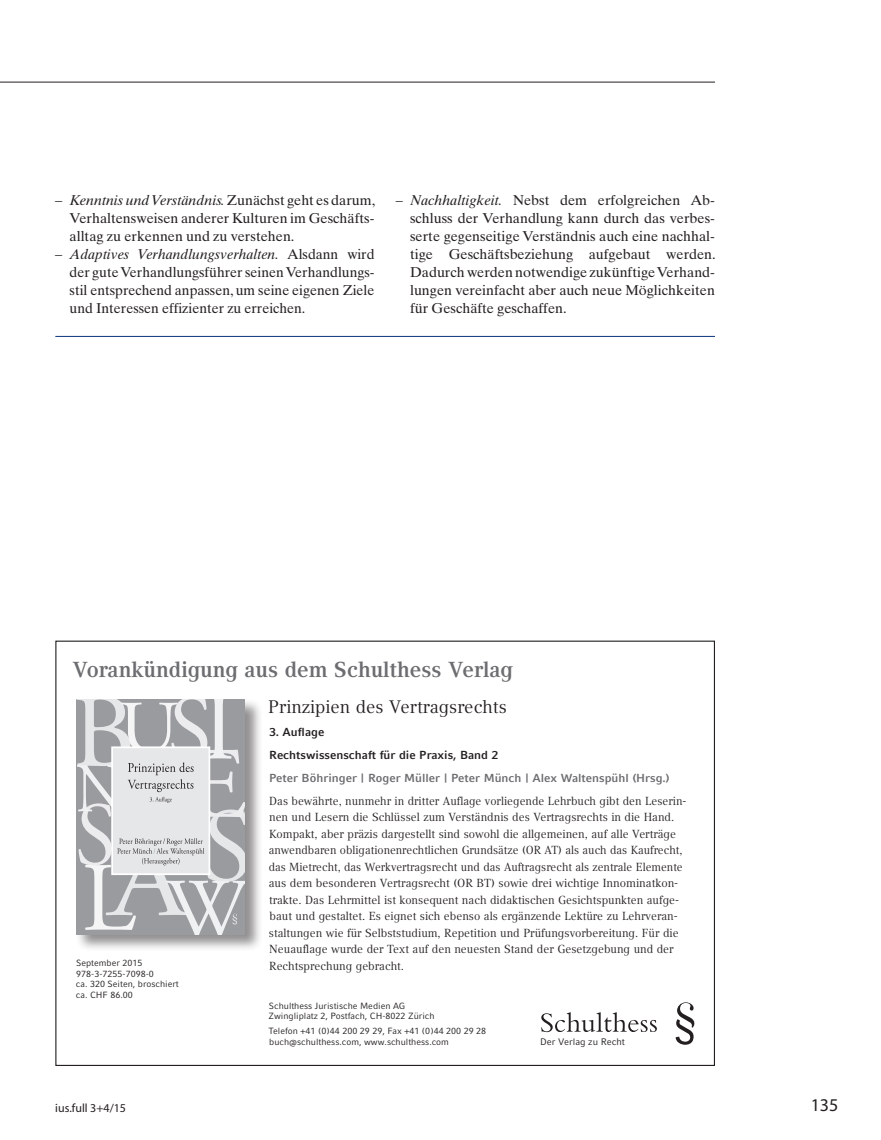
<style>
.page{position:relative;width:881px;height:1140px;background:#fff}
.page>*{position:absolute;margin:0;border:0;box-sizing:border-box;transform-origin:0 0}
.t1{font:700 21.6px "Compatil Text LT";color:#6c6d70}
.t2{font:18px "Compatil Text LT";color:#231f20}
.t3{font:18px "Myriad";color:#231f20}
.t4{font:14.25px/18px "Times Ten";color:#231f20;text-align:justify}
.t5{font:12px "Myriad";color:#231f20}
.t6{font:11.7px/16.5px "Compatil Text LT";color:#231f20}
.t7{font:700 11.7px "Compatil Fact LT";color:#6c6d70}
.t8{font:700 11.7px/23px "Compatil Fact LT";color:#231f20}
.t9{font:9.45px "Compatil Fact LT";color:#231f20}
.t10{font:9px/10.5px "Compatil Fact LT";color:#231f20}
.s1{font-style:italic}
</style>
<div class="page">
<hr style="left:0;top:82px;width:714px;height:1px;background:#231f20">
<hr style="left:55px;top:336px;width:659px;height:1px;background:#08347b">
<svg style="left:541px;top:1002px;width:154px;height:42px"></svg>
<div style="left:76px;top:698px;width:187px;height:254px;background:#231f20;opacity:.5"></div>
<svg style="left:77px;top:699px;width:168px;height:235px;background:#c0c1c4"></svg>
<p class="t4" style="left:70px;top:191px;width:307px;text-indent:-14px">– <span class="s1">Kenntnis und Verständnis.</span> Zunächst geht es darum, Verhaltensweisen anderer Kulturen im Geschäfts&shy;alltag zu erkennen und zu verstehen.</p>
<p class="t4" style="left:70px;top:245px;width:306px;text-indent:-14px">– <span class="s1">Adaptives Verhandlungsverhalten.</span> Alsdann wird der gute Verhandlungsführer seinen Verhandlungs&shy;stil entsprechend anpassen, um seine eigenen Ziele und Interessen effizienter zu erreichen.</p>
<p class="t4" style="left:410px;top:191px;width:307px;text-indent:-14px">– <span class="s1">Nachhaltigkeit.</span> Nebst dem erfolgreichen Ab&shy;schluss der Verhandlung kann durch das verbes&shy;serte gegenseitige Verständnis auch eine nachhal&shy;tige Geschäftsbeziehung aufgebaut werden.<br>Dadurch werden notwendige zukünftige Verhand&shy;lungen vereinfacht aber auch neue Möglichkeiten für Geschäfte geschaffen.</p>
<h1 class="t1" style="left:72px;top:657px;width:442px">Vorankündigung aus dem Schulthess Verlag</h1>
<p class="t10" style="left:76px;top:959px;width:104px">September 2015<br>978-3-7255-7098-0<br>ca. 320 Seiten, broschiert ca. CHF 86.00</p>
<h2 class="t2" style="left:268px;top:700px;width:240px">Prinzipien des Vertragsrechts</h2>
<p class="t8" style="left:269px;top:720px;width:230px">3. Auflage<br>Rechtswissenschaft für die Praxis, Band 2</p>
<p class="t7" style="left:269px;top:771px;width:402px">Peter Böhringer | Roger Müller | Peter Münch | Alex Waltenspühl (Hrsg.)</p>
<p class="t6" style="left:268px;top:793px;width:419px">Das bewährte, nunmehr in dritter Auflage vorliegende Lehrbuch gibt den Leserin&shy;nen und Lesern die Schlüssel zum Verständnis des Vertragsrechts in die Hand.<br>Kompakt, aber präzis dargestellt sind sowohl die allgemeinen, auf alle Verträge anwendbaren obligationenrechtlichen Grundsätze (OR AT) als auch das Kaufrecht, das Mietrecht, das Werkvertragsrecht und das Auftragsrecht als zentrale Elemente aus dem besonderen Vertragsrecht (OR BT) sowie drei wichtige Innominatkon&shy;trakte. Das Lehrmittel ist konsequent nach didaktischen Gesichtspunkten aufge&shy;baut und gestaltet. Es eignet sich ebenso als ergänzende Lektüre zu Lehrveran&shy;staltungen wie für Selbststudium, Repetition und Prüfungsvorbereitung. Für die Neuauflage wurde der Text auf den neuesten Stand der Gesetzgebung und der Rechtsprechung gebracht.</p>
<p class="t10" style="left:268px;top:1001px;width:167px">Schulthess Juristische Medien AG<br>Zwingliplatz 2, Postfach, CH-8022 Zürich</p>
<p class="t10" style="left:268px;top:1026px;width:219px">Telefon +41 ( 0 )44 200 29 29, Fax +41 ( 0 )44 200 29 28 buch@schulthess.com, www.schulthess.com</p>
<p class="t9" style="left:540px;top:1035px;width:86px">Der Verlag zu Recht</p>
<p class="t5" style="left:55px;top:1103px;width:72px">ius.full 3+4/15</p>
<h2 class="t3" style="left:810px;top:1094px;width:29px">135</h2>
</div>
